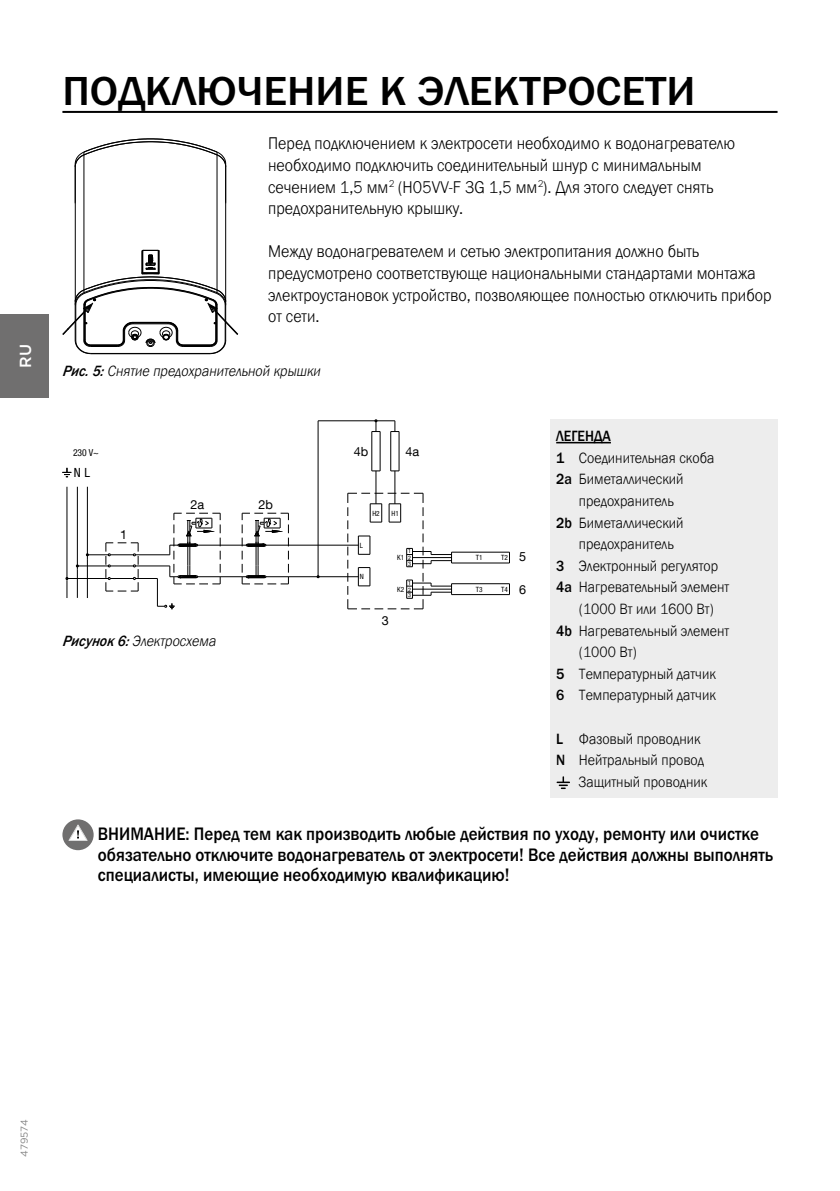
<style>
.page{position:relative;width:840px;height:1191px;background:#fff}
.page>*{position:absolute;margin:0;border:0;box-sizing:border-box;transform-origin:0 0}
.t1{font:500 42px "Franklin Gothic URW";color:#000;scale:1.05 1}
.t2{font:500 18.8px/20.4px "Franklin Gothic URW";color:#000;scale:.91 1}
.t3{font:300 17.6px/21.6px "Franklin Gothic URW";color:#000;scale:.91 1}
.t4{font:500 16px "Gotham";color:#fff}
.t5{font:300 15.4px "Franklin Gothic URW";color:#000;scale:.91 1}
.t6{font:italic 300 15.4px "Franklin Gothic URW";color:#000;scale:.91 1}
.t7{font:500 15.4px "Franklin Gothic URW";color:#000;scale:.91 1}
.t8{font:12.6px "Helvetica Neue LT Com";color:#000}
.t9{font:condensed 12.6px "Helvetica Neue LT Com";color:#000}
.t10{font:10px "Gotham";color:#878787}
.t11{font:condensed 9.6px "Helvetica Neue LT Com";color:#000}
.t12{font:condensed 7.2px "Helvetica Neue LT Com";color:#000}
.t13{font:condensed 6px/6px "Helvetica Neue LT Com";color:#000;text-align:justify}
.s1{font-family:"Franklin Gothic URW Med Ita";font-weight:400}
.s2{font-weight:500}
</style>
<div class="page">
<hr style="left:62px;top:111px;width:715px;height:2px;background:#000">
<div style="left:550px;top:419px;width:227px;height:379px;background:#ededed"></div>
<hr style="left:556px;top:442px;width:54px;height:1px;background:#000">
<svg style="left:556px;top:776px;width:13px;height:13px"></svg>
<div style="left:62px;top:819px;width:32px;height:31px;background:#706f6f;border-radius:50%"></div>
<svg style="left:67px;top:823px;width:22px;height:18px"></svg>
<hr style="left:216px;top:155px;width:1px;height:135px;background:#000">
<hr style="left:84px;top:155px;width:1px;height:135px;background:#000">
<hr style="left:75px;top:167px;width:1px;height:134px;background:#000">
<hr style="left:225px;top:167px;width:1px;height:134px;background:#000">
<svg style="left:74px;top:138px;width:152px;height:33px"></svg>
<svg style="left:62px;top:249px;width:176px;height:105px"></svg>
<hr style="left:266px;top:545px;width:92px;height:1px;background:#000">
<hr style="left:197px;top:545px;width:49px;height:1px;background:#000">
<hr style="left:197px;top:576px;width:49px;height:1px;background:#000">
<hr style="left:266px;top:576px;width:92px;height:1px;background:#000">
<hr style="left:77px;top:487px;width:1px;height:82px;background:#000">
<hr style="left:87px;top:487px;width:1px;height:72px;background:#000">
<hr style="left:67px;top:487px;width:1px;height:93px;background:#000">
<hr style="left:77px;top:565px;width:31px;height:1px;background:#000">
<hr style="left:67px;top:578px;width:41px;height:1px;background:#000">
<hr style="left:451px;top:583px;width:58px;height:1px;background:#000">
<hr style="left:451px;top:594px;width:58px;height:1px;background:#000">
<svg style="left:62px;top:467px;width:10px;height:10px"></svg>
<svg style="left:76px;top:564px;width:3px;height:34px"></svg>
<svg style="left:65px;top:577px;width:4px;height:21px"></svg>
<hr style="left:371px;top:431px;width:1px;height:40px;background:#000">
<hr style="left:379px;top:431px;width:1px;height:40px;background:#000">
<hr style="left:390px;top:431px;width:1px;height:40px;background:#000">
<hr style="left:398px;top:431px;width:1px;height:40px;background:#000">
<svg style="left:390px;top:421px;width:8px;height:11px"></svg>
<hr style="left:375px;top:471px;width:1px;height:33px;background:#000">
<hr style="left:394px;top:471px;width:1px;height:33px;background:#000">
<hr style="left:318px;top:420px;width:76px;height:1px;background:#000">
<hr style="left:317px;top:421px;width:1px;height:156px;background:#000">
<svg style="left:371px;top:419px;width:9px;height:13px"></svg>
<hr style="left:451px;top:552px;width:58px;height:1px;background:#000">
<hr style="left:451px;top:562px;width:58px;height:1px;background:#000">
<svg style="left:347px;top:493px;width:105px;height:116px"></svg>
<svg style="left:86px;top:513px;width:135px;height:96px"></svg>
<svg style="left:238px;top:513px;width:51px;height:71px"></svg>
<div style="left:0;top:314px;width:48px;height:84px;background:#706f6f"></div>
<p class="t4" style="left:15px;top:368px;width:25px;rotate:-90deg">RU</p>
<h1 class="t1" style="left:62px;top:65px;width:604px">ПОДКЛЮЧЕНИЕ К ЭЛЕКТРОСЕТИ</h1>
<p class="t3" style="left:268px;top:133px;width:514px">Перед подключением к электросети необходимо к водонагревателю необходимо подключить соединительный шнур с минимальным сечением 1,5 мм<sup>2</sup> (H05VV-F 3G 1,5 мм<sup>2</sup>). Для этого следует снять предохранительную крышку.</p>
<p class="t3" style="left:268px;top:241px;width:554px">Между водонагревателем и сетью электропитания должно быть предусмотрено соответствующе национальными стандартами монтажа электроустановок устройство, позволяющее полностью отключить прибор от сети.</p>
<p class="t6" style="left:62px;top:361px;width:288px"><span class="s1">Рис.5:</span>Снятие предохранительной крышки</p>
<p class="t7" style="left:556px;top:426px;width:62px">ЛЕГЕНДА</p>
<p class="t5" style="left:556px;top:448px;width:175px"><span class="s2">1</span> Соединительная скоба</p>
<p class="t5" style="left:556px;top:469px;width:141px"><span class="s2">2a</span> Биметаллический</p>
<p class="t5" style="left:578px;top:491px;width:106px">предохранитель</p>
<p class="t5" style="left:556px;top:513px;width:141px"><span class="s2">2b</span> Биметаллический</p>
<p class="t5" style="left:578px;top:534px;width:106px">предохранитель</p>
<p class="t5" style="left:556px;top:556px;width:179px"><span class="s2">3</span> Электронный регулятор</p>
<p class="t5" style="left:556px;top:577px;width:192px"><span class="s2">4a</span> Нагревательный элемент</p>
<p class="t5" style="left:578px;top:599px;width:150px">(1000 Вт или 1600 Вт)</p>
<p class="t5" style="left:556px;top:621px;width:192px"><span class="s2">4b</span> Нагревательный элемент</p>
<p class="t5" style="left:578px;top:642px;width:65px">(1000 Вт)</p>
<p class="t5" style="left:556px;top:664px;width:177px"><span class="s2">5</span> Температурный датчик</p>
<p class="t5" style="left:556px;top:685px;width:177px"><span class="s2">6</span> Температурный датчик</p>
<p class="t5" style="left:556px;top:729px;width:160px"><span class="s2">L</span> Фазовый проводник</p>
<p class="t5" style="left:556px;top:750px;width:164px"><span class="s2">N</span> Нейтральный провод</p>
<p class="t5" style="left:578px;top:772px;width:143px">Защитный проводник</p>
<p class="t2" style="left:98px;top:824px;width:743px">ВНИМАНИЕ: Перед тем как производить любые действия по уходу, ремонту или очистке обязательно отключите водонагреватель от электросети! Все действия должны выполнять специалисты, имеющие необходимую квалификацию!</p>
<p class="t8" style="left:353px;top:443px;width:16px">4b</p>
<p class="t8" style="left:405px;top:443px;width:15px">4a</p>
<p class="t11" style="left:73px;top:447px;width:27px">230 V~</p>
<p class="t9" style="left:74px;top:465px;width:18px">N L</p>
<p class="t8" style="left:258px;top:497px;width:16px">2b</p>
<p class="t8" style="left:190px;top:497px;width:15px">2a</p>
<p class="t12" style="left:372px;top:509px;width:9px">H2</p>
<p class="t12" style="left:391px;top:509px;width:9px">H1</p>
<p class="t12" style="left:397px;top:553px;width:9px">K1</p>
<p class="t13" style="left:408px;top:548px;width:4px">1<br>2<br>3</p>
<p class="t12" style="left:397px;top:585px;width:9px">K2</p>
<p class="t8" style="left:120px;top:527px;width:9px">1</p>
<p class="t12" style="left:360px;top:541px;width:5px">L</p>
<p class="t12" style="left:360px;top:572px;width:6px">N</p>
<p class="t8" style="left:518px;top:549px;width:9px">5</p>
<p class="t8" style="left:518px;top:581px;width:9px">6</p>
<p class="t12" style="left:475px;top:553px;width:8px">T1</p>
<p class="t12" style="left:475px;top:585px;width:8px">T3</p>
<p class="t12" style="left:501px;top:553px;width:8px">T2</p>
<p class="t12" style="left:501px;top:585px;width:8px">T4</p>
<p class="t13" style="left:408px;top:580px;width:4px">1<br>2<br>3</p>
<p class="t8" style="left:381px;top:613px;width:9px">3</p>
<p class="t6" style="left:62px;top:631px;width:174px"><span class="s1">Рисунок 6:</span>Электросхема</p>
<p class="t10" style="left:18px;top:1157px;width:39px;rotate:-90deg">479574</p>
</div>
